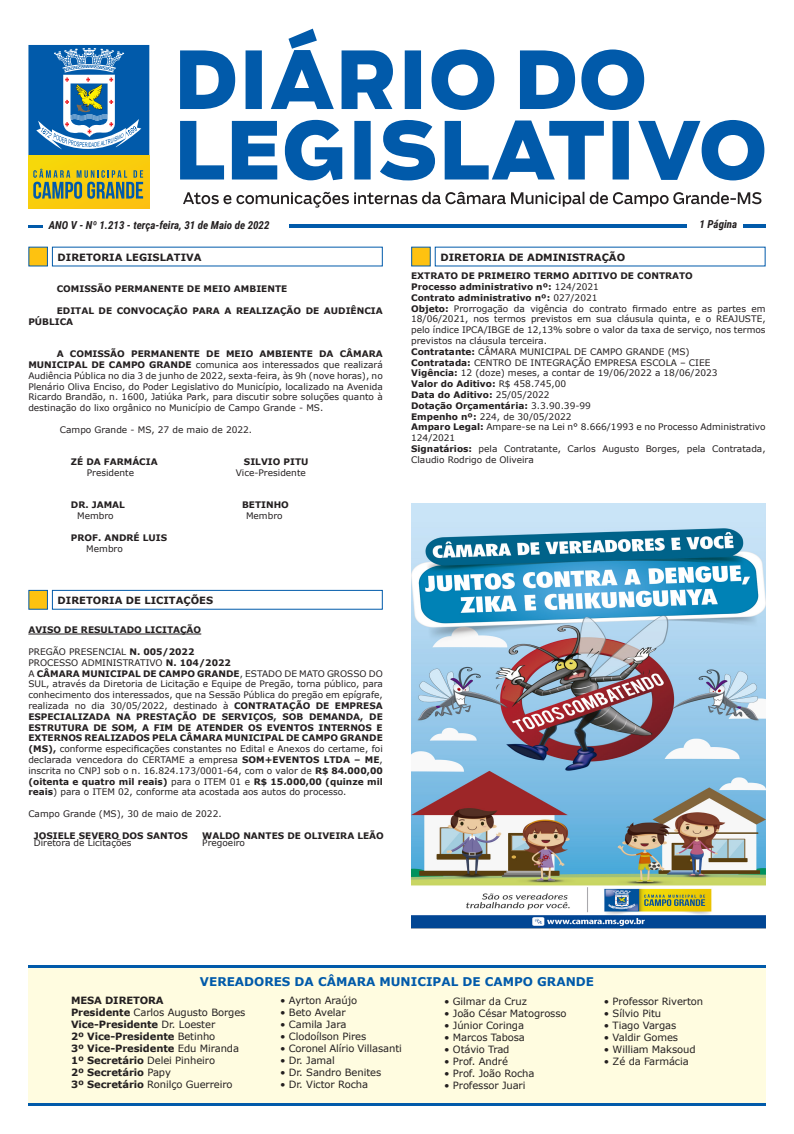
<style>
.page{position:relative;width:794px;height:1134px;background:#fff}
.page>*{position:absolute;margin:0;border:0;box-sizing:border-box;transform-origin:0 0}
.t1{font:700 12px "Verdana";color:#015aaa}
.t2{font:italic 700 11px "Roboto Condensed";color:#231f20}
.t3{font:10px "Verdana";letter-spacing:-.01em;color:#231f20}
.Título_Seção{font:700 10px/12px "Verdana";letter-spacing:-.01em;color:#231f20}
.t4{font:9px/10.8px "Verdana";color:#231f20;text-align:justify}
.t5{font:700 9px/10.8px "Verdana";color:#231f20}
.s1{font-weight:700}
.s2{font-weight:400}
</style>
<div class="page">
<svg style="left:180px;top:29px;width:584px;height:151px"></svg>
<svg style="left:183px;top:192px;width:578px;height:16px"></svg>
<div style="left:29px;top:155px;width:120px;height:53px;background:#f9ce0c"></div>
<svg style="left:33px;top:169px;width:110px;height:30px"></svg>
<svg style="left:28px;top:45px;width:121px;height:110px;background:#3e80b7"></svg>
<hr style="left:28px;top:225px;width:14px;height:3px;background:#015aaa">
<hr style="left:289px;top:224px;width:397px;height:3px;background:#015aaa">
<hr style="left:743px;top:224px;width:22px;height:3px;background:#015aaa">
<div style="left:28px;top:965px;width:737px;height:138px;background:#fffce0"></div>
<hr style="left:28px;top:965px;width:737px;height:3px;background:#015aaa">
<hr style="left:28px;top:1103px;width:737px;height:3px;background:#015aaa">
<div style="left:411px;top:247px;width:20px;height:19px;background:#fec210;border:1px solid #015aaa"></div>
<div style="left:28px;top:247px;width:20px;height:19px;background:#fec210"></div>
<div style="left:28px;top:590px;width:20px;height:20px;background:#fec210;border:1px solid #015aaa"></div>
<div style="left:52px;top:590px;width:331px;height:20px;background:#fff;border:1px solid #015aaa"></div>
<hr style="left:28px;top:633px;width:173px;height:1px;background:#231f20">
<img style="left:411px;top:503px;width:354px;height:426px">
<p class="t2" style="left:49px;top:218px;width:222px">ANO V - Nº 1.213 - terça-feira, 31 de Maio de 2022</p>
<p class="t2" style="left:699px;top:217px;width:39px">1 Página</p>
<p class="Título_Seção" style="left:58px;top:251px;width:145px">DIRETORIA LEGISLATIVA</p>
<p class="Título_Seção" style="left:440px;top:251px;width:186px">DIRETORIA DE ADMINISTRAÇÃO</p>
<p class="t5" style="left:57px;top:284px;width:232px">COMISSÃO PERMANENTE DE MEIO AMBIENTE</p>
<p class="t5" style="left:28px;top:305px;width:356px;text-indent:28px">EDITAL DE CONVOCAÇÃO PARA A REALIZAÇÃO DE AUDIÊNCIA<br>PÚBLICA</p>
<p class="t4" style="left:28px;top:348px;width:356px;text-indent:28px"><span class="s1">A COMISSÃO PERMANENTE DE MEIO AMBIENTE DA CÂMARA MUNICIPAL DE CAMPO GRANDE</span> comunica aos interessados que realizará Audiência Pública no dia 3 de junho de 2022, sexta-feira, às 9h (nove horas), no Plenário Oliva Enciso, do Poder Legislativo do Município, localizado na Avenida Ricardo Brandão, n. 1600, Jatiúka Park, para discutir sobre soluções quanto à destinação do lixo orgânico no Município de Campo Grande - MS.</p>
<p class="t4" style="left:60px;top:424px;width:194px">Campo Grande - MS, 27 de maio de 2022.</p>
<p class="t5" style="left:71px;top:456px;width:88px">ZÉ DA FARMÁCIA</p>
<p class="t5" style="left:244px;top:456px;width:66px">SILVIO PITU</p>
<p class="t4" style="left:87px;top:467px;width:49px">Presidente</p>
<p class="t4" style="left:236px;top:467px;width:72px">Vice-Presidente</p>
<p class="t5" style="left:71px;top:500px;width:56px">DR. JAMAL</p>
<p class="t5" style="left:242px;top:500px;width:48px">BETINHO</p>
<p class="t4" style="left:77px;top:510px;width:38px">Membro</p>
<p class="t4" style="left:246px;top:510px;width:38px">Membro</p>
<p class="t5" style="left:71px;top:532px;width:98px">PROF. ANDRÉ LUIS</p>
<p class="t4" style="left:86px;top:543px;width:38px">Membro</p>
<p class="Título_Seção" style="left:58px;top:594px;width:157px">DIRETORIA DE LICITAÇÕES</p>
<p class="t5" style="left:28px;top:624px;width:174px">AVISO DE RESULTADO LICITAÇÃO</p>
<p class="t4" style="left:28px;top:646px;width:168px">PREGÃO PRESENCIAL <span class="s1">N. 005/2022</span></p>
<p class="t4" style="left:28px;top:657px;width:204px">PROCESSO ADMINISTRATIVO <span class="s1">N. 104/2022</span></p>
<p class="t4" style="left:28px;top:668px;width:356px">A <span class="s1">CÂMARA MUNICIPAL DE CAMPO GRANDE</span>, ESTADO DE MATO GROSSO DO SUL, através da Diretoria de Licitação e Equipe de Pregão, torna público, para conhecimento dos interessados, que na Sessão Pública do pregão em epígrafe, realizada no dia 30/05/2022, destinado à <span class="s1">CONTRATAÇÃO DE EMPRESA ESPECIALIZADA NA PRESTAÇÃO DE SERVIÇOS, SOB DEMANDA, DE ESTRUTURA DE SOM, A FIM DE ATENDER OS EVENTOS INTERNOS E EXTERNOS REALIZADOS PELA CÂMARA MUNICIPAL DE CAMPO GRANDE (MS),</span> conforme especificações constantes no Edital e Anexos do certame, foi declarada vencedora do CERTAME a empresa <span class="s1">SOM+EVENTOS LTDA – ME</span>, inscrita no CNPJ sob o n. 16.824.173/0001-64, com o valor de <span class="s1">R$ 84.000,00 (oitenta e quatro mil reais)</span> para o ITEM 01 e <span class="s1">R$ 15.000,00 (quinze mil reais</span>) para o ITEM 02, conforme ata acostada aos autos do processo.</p>
<p class="t4" style="left:28px;top:808px;width:195px">Campo Grande (MS), 30 de maio de 2022.</p>
<p class="t5" style="left:34px;top:830px;width:156px">JOSIELE SEVERO DOS SANTOS</p>
<p class="t5" style="left:202px;top:830px;width:183px">WALDO NANTES DE OLIVEIRA LEÃO</p>
<p class="t4" style="left:34px;top:837px;width:99px">Diretora de Licitações</p>
<p class="t4" style="left:202px;top:837px;width:44px">Pregoeiro</p>
<p class="t5" style="left:411px;top:270px;width:283px">EXTRATO DE PRIMEIRO TERMO ADITIVO DE CONTRATO</p>
<p class="t5" style="left:411px;top:281px;width:189px">Processo administrativo nº: <span class="s2">124/2021</span></p>
<p class="t5" style="left:411px;top:292px;width:188px">Contrato administrativo nº: <span class="s2">027/2021</span></p>
<p class="t4" style="left:411px;top:303px;width:356px"><span class="s1">Objeto:</span> Prorrogação da vigência do contrato firmado entre as partes em 18/06/2021, nos termos previstos em sua cláusula quinta, e o REAJUSTE, pelo índice IPCA/IBGE de 12,13% sobre o valor da taxa de serviço, nos termos previstos na cláusula terceira.</p>
<p class="t4" style="left:411px;top:346px;width:280px"><span class="s1">Contratante:</span> CÂMARA MUNICIPAL DE CAMPO GRANDE (MS)</p>
<p class="t4" style="left:411px;top:357px;width:301px"><span class="s1">Contratada:</span> CENTRO DE INTEGRAÇÃO EMPRESA ESCOLA – CIEE</p>
<p class="t4" style="left:411px;top:368px;width:308px"><span class="s1">Vigência:</span> 12 (doze) meses, a contar de 19/06/2022 a 18/06/2023</p>
<p class="t5" style="left:411px;top:378px;width:156px">Valor do Aditivo: <span class="s2">R$ 458.745,00</span></p>
<p class="t5" style="left:411px;top:389px;width:140px">Data do Aditivo: <span class="s2">25/05/2022</span></p>
<p class="t5" style="left:411px;top:400px;width:181px">Dotação Orçamentária: <span class="s2">3.3.90.39-99</span></p>
<p class="t4" style="left:411px;top:411px;width:162px"><span class="s1">Empenho nº:</span> 224, de 30/05/2022</p>
<p class="t4" style="left:411px;top:422px;width:356px"><span class="s1">Amparo Legal:</span> Ampare-se na Lei n° 8.666/1993 e no Processo Administrativo<br>124/2021</p>
<p class="t4" style="left:411px;top:443px;width:356px"><span class="s1">Signatários:</span> pela Contratante, Carlos Augusto Borges, pela Contratada,<br>Claudio Rodrigo de Oliveira</p>
<h1 class="t1" style="left:200px;top:973px;width:395px">VEREADORES DA CÂMARA MUNICIPAL DE CAMPO GRANDE</h1>
<p class="Título_Seção" style="left:71px;top:994px;width:176px">MESA DIRETORA<br>Presidente <span class="s2">Carlos Augusto Borges<br></span>Vice-Presidente <span class="s2">Dr. Loester<br></span>2º Vice-Presidente <span class="s2">Betinho<br></span>3º Vice-Presidente <span class="s2">Edu Miranda<br></span>1º Secretário <span class="s2">Delei Pinheiro<br></span>2º Secretário <span class="s2">Papy<br></span>3º Secretário <span class="s2">Ronilço Guerreiro</span></p>
<p class="t3" style="left:280px;top:994px;width:78px">• Ayrton Araújo</p>
<p class="t3" style="left:444px;top:994px;width:84px">• Gilmar da Cruz</p>
<p class="t3" style="left:444px;top:1006px;width:124px">• João César Matogrosso</p>
<p class="t3" style="left:444px;top:1018px;width:81px">• Júnior Coringa</p>
<p class="t3" style="left:444px;top:1030px;width:82px">• Marcos Tabosa</p>
<p class="t3" style="left:444px;top:1042px;width:67px">• Otávio Trad</p>
<p class="t3" style="left:444px;top:1054px;width:65px">• Prof. André</p>
<p class="t3" style="left:444px;top:1066px;width:92px">• Prof. João Rocha</p>
<p class="t3" style="left:444px;top:1078px;width:83px">• Professor Juari</p>
<p class="t3" style="left:280px;top:1006px;width:67px">• Beto Avelar</p>
<p class="t3" style="left:280px;top:1018px;width:68px">• Camila Jara</p>
<p class="t3" style="left:280px;top:1030px;width:88px">• Clodoílson Pires</p>
<p class="t3" style="left:280px;top:1042px;width:123px">• Coronel Alírio Villasanti</p>
<p class="t3" style="left:280px;top:1054px;width:56px">• Dr. Jamal</p>
<p class="t3" style="left:280px;top:1066px;width:103px">• Dr. Sandro Benites</p>
<p class="t3" style="left:280px;top:1078px;width:89px">• Dr. Victor Rocha</p>
<p class="t3" style="left:604px;top:994px;width:101px">• Professor Riverton</p>
<p class="t3" style="left:604px;top:1006px;width:59px">• Sílvio Pitu</p>
<p class="t3" style="left:604px;top:1018px;width:74px">• Tiago Vargas</p>
<p class="t3" style="left:604px;top:1030px;width:76px">• Valdir Gomes</p>
<p class="t3" style="left:604px;top:1042px;width:93px">• William Maksoud</p>
<p class="t3" style="left:604px;top:1054px;width:86px">• Zé da Farmácia</p>
</div>
